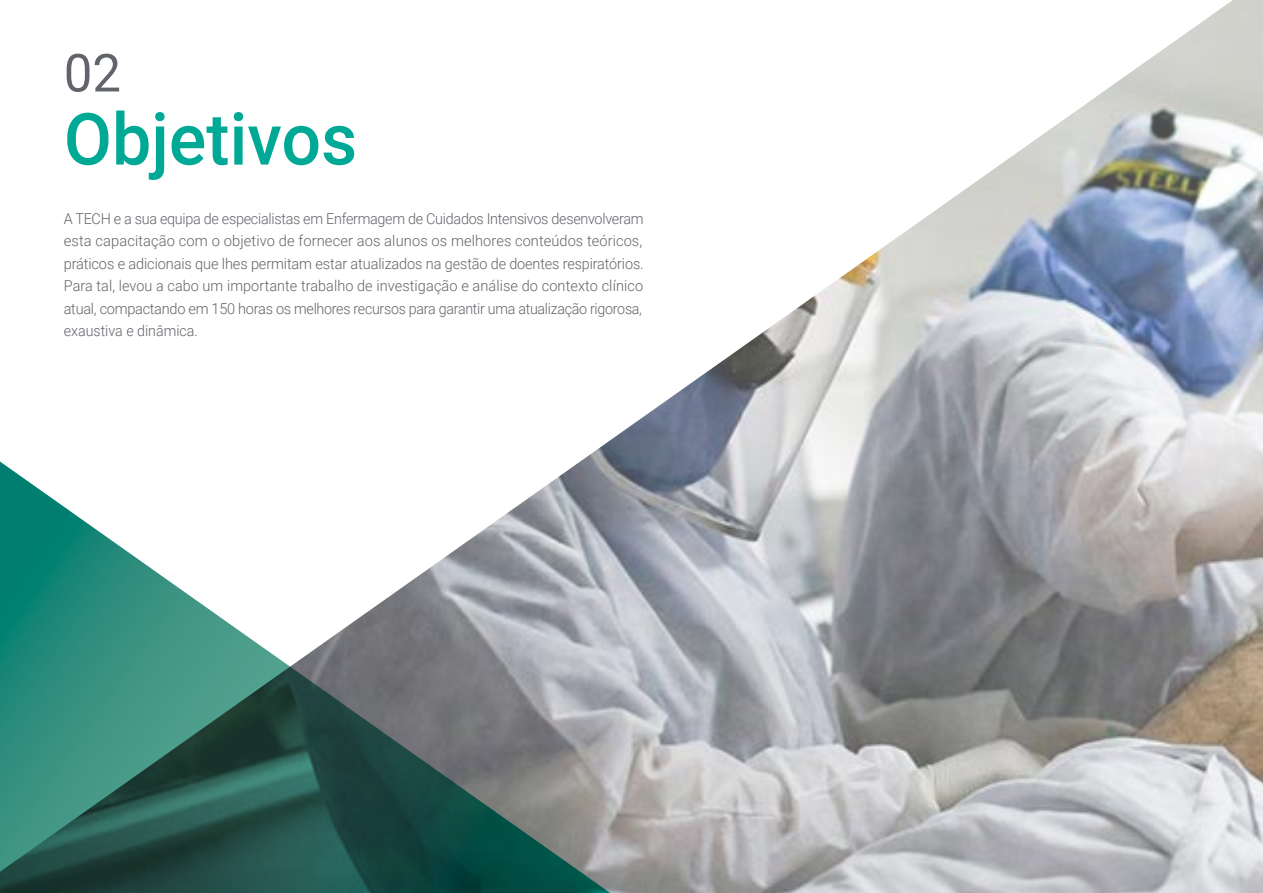
<style>
.page{position:relative;width:1263px;height:893px;background:#fff}
.page>*{position:absolute;margin:0;border:0;box-sizing:border-box;transform-origin:0 0}
.t1{font:500 72px "Roboto";color:#00a996}
.t2{font:52.5px "Roboto";color:#61646a}
.t3{font:300 15px/22.5px "Roboto";letter-spacing:-.02em;color:#61646a;text-align:justify;scale:.96 1}
</style>
<div class="page">
<img style="left:602px;top:0;width:661px;height:893px">
<svg style="left:0;top:446px;width:640px;height:447px"></svg>
<h2 class="t2" style="left:64px;top:36px;width:59px">02</h2>
<h1 class="t1" style="left:64px;top:89px;width:295px">Objetivos</h1>
<p class="t3" style="left:64px;top:207px;width:605px">A TECH e a sua equipa de especialistas em Enfermagem de Cuidados Intensivos desenvolveram esta capacitação com o objetivo de fornecer aos alunos os melhores conteúdos teóricos, práticos e adicionais que lhes permitam estar atualizados na gestão de doentes respiratórios.<br>Para tal, levou a cabo um importante trabalho de investigação e análise do contexto clínico atual, compactando em 150 horas os melhores recursos para garantir uma atualização rigorosa, exaustiva e dinâmica.</p>
</div>
